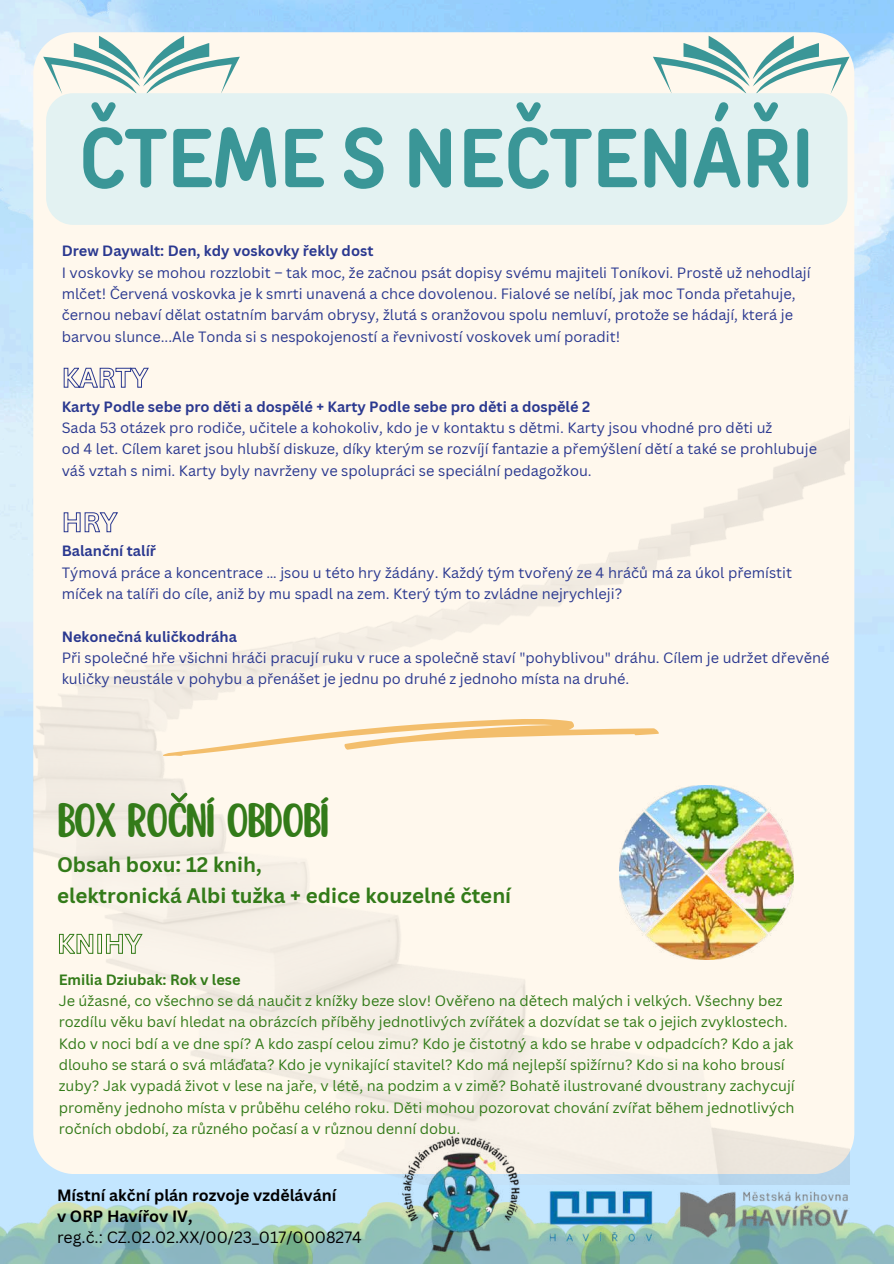
<style>
.page{position:relative;width:894px;height:1264px;background:#fff}
.page>*{position:absolute;margin:0;border:0;box-sizing:border-box;transform-origin:0 0}
.t1{font:700 83.25px "TT Rounds Condensed";color:#3a9697}
.t2{font:42px "Scripter";letter-spacing:-.04em;color:#337b19}
.t3{font:700 20.55px/30.5px "Canva Sans";color:#337b19}
.t4{font:700 15.9px/21.5px "Canva Sans";color:#000}
.t5{font:15.9px "Canva Sans";color:#000}
.t6{font:14.55px/21.5px "Canva Sans";color:#2b3990}
.t7{font:14.55px/21.5px "Canva Sans";color:#337b19}
.t8{font:700 14.55px "Canva Sans";color:#2b3990}
.t9{font:700 14.55px "Canva Sans";color:#337b19}
</style>
<div class="page">
<img style="left:0;top:362px;width:893px;height:840px">
<img style="left:0;top:0;width:893px;height:362px">
<div style="left:33px;top:32px;width:821px;height:1141px;background:#fff8ed"></div>
<img style="left:780px;top:1202px;width:113px;height:61px">
<img style="left:0;top:1202px;width:112px;height:61px">
<img style="left:312px;top:1202px;width:162px;height:61px">
<img style="left:581px;top:1243px;width:199px;height:20px">
<img style="left:112px;top:1202px;width:200px;height:61px">
<svg style="left:43px;top:36px;width:197px;height:58px;background:#caddd6"></svg>
<img style="left:674px;top:1184px;width:180px;height:59px">
<img style="left:525px;top:1184px;width:149px;height:66px">
<img style="left:33px;top:411px;width:816px;height:773px">
<img style="left:391px;top:1133px;width:134px;height:125px">
<svg style="left:652px;top:36px;width:197px;height:58px;background:#c9ddd6"></svg>
<svg style="left:163px;top:717px;width:497px;height:39px;background:#fceace"></svg>
<svg style="left:171px;top:792px;width:16px;height:10px"></svg>
<img style="left:619px;top:785px;width:174px;height:175px">
<div style="left:46px;top:93px;width:801px;height:132px;background:#e3f2f2;border-radius:27px"></div>
<svg style="left:63px;top:367px;width:87px;height:21px;background:#cdcbd6"></svg>
<svg style="left:63px;top:512px;width:56px;height:20px"></svg>
<svg style="left:58px;top:933px;width:85px;height:21px;background:#ccd8b9"></svg>
<h1 class="t1" style="left:79px;top:102px;width:737px">ČTEME S NEČTENÁŘI</h1>
<p class="t8" style="left:62px;top:242px;width:313px">Drew Daywalt: Den, kdy voskovky řekly dost</p>
<p class="t6" style="left:62px;top:261px;width:750px">I voskovky se mohou rozzlobit – tak moc, že začnou psát dopisy svému majiteli Toníkovi. Prostě už nehodlají mlčet! Červená voskovka je k smrti unavená a chce dovolenou. Fialové se nelíbí, jak moc Tonda přetahuje, černou nebaví dělat ostatním barvám obrysy, žlutá s oranžovou spolu nemluví, protože se hádají, která je barvou slunce...Ale Tonda si s nespokojeností a řevnivostí voskovek umí poradit!</p>
<p class="t8" style="left:62px;top:398px;width:530px">Karty Podle sebe pro děti a dospělé + Karty Podle sebe pro děti a dospělé 2</p>
<p class="t6" style="left:62px;top:417px;width:756px">Sada 53 otázek pro rodiče, učitele a kohokoliv, kdo je v kontaktu s dětmi. Karty jsou vhodné pro děti už<br>od 4 let. Cílem karet jsou hlubší diskuze, díky kterým se rozvíjí fantazie a přemýšlení dětí a také se prohlubuje váš vztah s nimi. Karty byly navrženy ve spolupráci se speciální pedagožkou.</p>
<p class="t8" style="left:62px;top:542px;width:96px">Balanční talíř</p>
<p class="t6" style="left:62px;top:561px;width:731px">Týmová práce a koncentrace … jsou u této hry žádány. Každý tým tvořený ze 4 hráčů má za úkol přemístit míček na talíři do cíle, aniž by mu spadl na zem. Který tým to zvládne nejrychleji?</p>
<p class="t8" style="left:62px;top:627px;width:177px">Nekonečná kuličkodráha</p>
<p class="t6" style="left:62px;top:647px;width:769px">Při společné hře všichni hráči pracují ruku v ruce a společně staví "pohyblivou" dráhu. Cílem je udržet dřevěné kuličky neustále v pohybu a přenášet je jednu po druhé z jednoho místa na druhé.</p>
<h2 class="t2" style="left:57px;top:796px;width:274px">BOX ROCNÍ OBDOBÍ</h2>
<h3 class="t3" style="left:57px;top:850px;width:455px">Obsah boxu: 12 knih,<br>elektronická Albi tužka + edice kouzelné čtení</h3>
<p class="t9" style="left:59px;top:970px;width:183px">Emilia Dziubak: Rok v lese</p>
<p class="t7" style="left:59px;top:989px;width:737px">Je úžasné, co všechno se dá naučit z knížky beze slov! Ověřeno na dětech malých i velkých. Všechny bez rozdílu věku baví hledat na obrázcích příběhy jednotlivých zvířátek a dozvídat se tak o jejich zvyklostech.<br>Kdo v noci bdí a ve dne spí? A kdo zaspí celou zimu? Kdo je čistotný a kdo se hrabe v odpadcích? Kdo a jak dlouho se stará o svá mláďata? Kdo je vynikající stavitel? Kdo má nejlepší spižírnu? Kdo si na koho brousí zuby? Jak vypadá život v lese na jaře, v létě, na podzim a v zimě? Bohatě ilustrované dvoustrany zachycují proměny jednoho místa v průběhu celého roku. Děti mohou pozorovat chování zvířat během jednotlivých ročních období, za různého počasí a v různou denní dobu.</p>
<p class="t4" style="left:57px;top:1184px;width:281px">Místní akční plán rozvoje vzdělávání v ORP Havířov IV,</p>
<p class="t5" style="left:57px;top:1228px;width:306px">reg.č.: CZ.02.02.XX/00/23_017/0008274</p>
</div>
